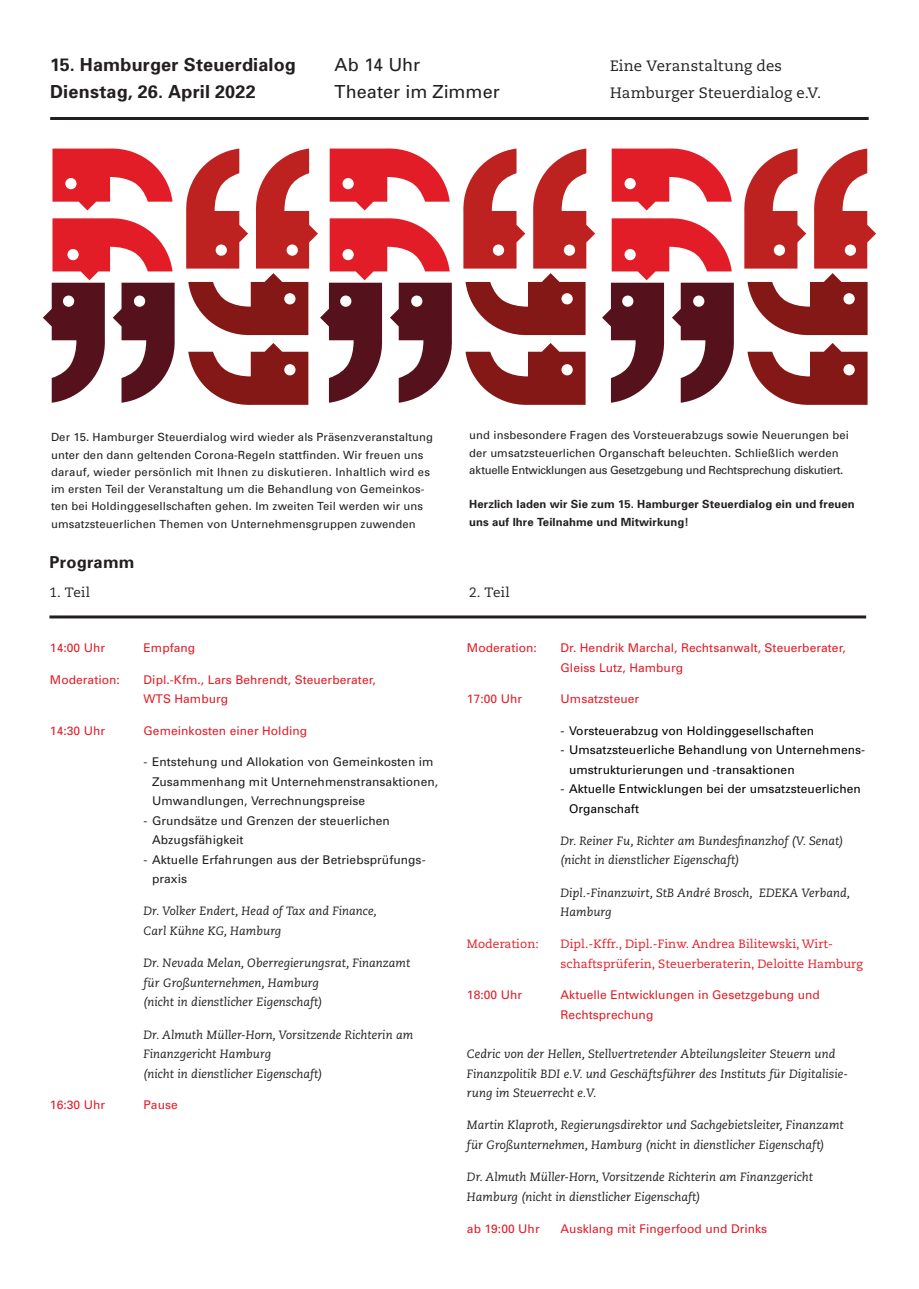
<style>
.page{position:relative;width:919px;height:1289px;background:#fff}
.page>*{position:absolute;margin:0;border:0;box-sizing:border-box;transform-origin:0 0}
.t1{font:700 18px/27px "Univers";letter-spacing:.01em;color:#231f20}
.t2{font:18px/27px "Univers";letter-spacing:.005em;color:#231f20}
.t3{font:700 16.5px "Univers";letter-spacing:.01em;color:#231f20}
.t4{font:15px/27px "Caecilia LT";letter-spacing:.01em;color:#231f20}
.t5{font:13.5px "Caecilia LT";letter-spacing:.01em;color:#231f20}
.t6{font:italic 12px/19.5px "Caecilia LT";letter-spacing:.005em;color:#231f20}
.t7{font:12px/19.5px "Univers";letter-spacing:.005em;color:#e21d27}
.t8{font:12px/19.5px "Univers";letter-spacing:.005em;color:#231f20}
.t9{font:12px/19.5px "Univers";letter-spacing:.005em;color:#000}
.t10{font:12px/19.5px "Caecilia LT";letter-spacing:.005em;color:#e21d27}
.t11{font:11.25px/17.2px "Univers";letter-spacing:.01em;color:#231f20}
.t12{font:700 11.25px/17.2px "Univers";letter-spacing:.01em;color:#231f20}
</style>
<div class="page">
<svg style="left:744px;top:148px;width:132px;height:257px"></svg>
<svg style="left:602px;top:148px;width:132px;height:255px"></svg>
<svg style="left:463px;top:148px;width:132px;height:257px"></svg>
<svg style="left:186px;top:148px;width:266px;height:257px"></svg>
<svg style="left:43px;top:148px;width:132px;height:255px"></svg>
<div style="left:340px;top:295px;width:11px;height:12px;background:#fff;border-radius:50%"></div>
<div style="left:63px;top:295px;width:11px;height:12px;background:#fff;border-radius:50%"></div>
<div style="left:622px;top:295px;width:11px;height:12px;background:#fff;border-radius:50%"></div>
<div style="left:564px;top:244px;width:11px;height:12px;background:#fff;border-radius:50%"></div>
<div style="left:286px;top:244px;width:12px;height:12px;background:#fff;border-radius:50%"></div>
<svg style="left:844px;top:244px;width:12px;height:12px"></svg>
<div style="left:561px;top:293px;width:11px;height:11px;background:#fff;border-radius:50%"></div>
<div style="left:284px;top:293px;width:11px;height:11px;background:#fff;border-radius:50%"></div>
<div style="left:843px;top:293px;width:11px;height:11px;background:#fff;border-radius:50%"></div>
<div style="left:342px;top:249px;width:12px;height:11px;background:#fff;border-radius:50%"></div>
<div style="left:67px;top:249px;width:12px;height:11px;background:#fff;border-radius:50%"></div>
<div style="left:624px;top:249px;width:11px;height:11px;background:#fff;border-radius:50%"></div>
<div style="left:411px;top:295px;width:11px;height:12px;background:#fff;border-radius:50%"></div>
<div style="left:134px;top:295px;width:11px;height:12px;background:#fff;border-radius:50%"></div>
<div style="left:693px;top:295px;width:11px;height:12px;background:#fff;border-radius:50%"></div>
<div style="left:493px;top:244px;width:11px;height:12px;background:#fff;border-radius:50%"></div>
<div style="left:216px;top:244px;width:11px;height:12px;background:#fff;border-radius:50%"></div>
<svg style="left:773px;top:244px;width:12px;height:12px"></svg>
<div style="left:561px;top:364px;width:11px;height:11px;background:#fff;border-radius:50%"></div>
<div style="left:284px;top:364px;width:11px;height:11px;background:#fff;border-radius:50%"></div>
<div style="left:843px;top:364px;width:11px;height:11px;background:#fff;border-radius:50%"></div>
<div style="left:342px;top:178px;width:12px;height:11px;background:#fff;border-radius:50%"></div>
<div style="left:65px;top:178px;width:12px;height:11px;background:#fff;border-radius:50%"></div>
<div style="left:624px;top:178px;width:11px;height:11px;background:#fff;border-radius:50%"></div>
<hr style="left:49px;top:615px;width:817px;height:3px;background:#231f20">
<hr style="left:50px;top:117px;width:818px;height:3px;background:#231f20">
<p class="t1" style="left:50px;top:50px;width:247px">15. Hamburger Steuerdialog<br>Dienstag, 26. April 2022</p>
<p class="t2" style="left:334px;top:50px;width:167px">Ab 14 Uhr<br>Theater im Zimmer</p>
<p class="t4" style="left:610px;top:52px;width:212px">Eine Veranstaltung des<br>Hamburger Steuerdialog e.V.</p>
<p class="t11" style="left:51px;top:428px;width:383px">Der 15. Hamburger Steuerdialog wird wieder als Präsenzveranstaltung unter den dann geltenden Corona-Regeln stattfinden. Wir freuen uns darauf, wieder persönlich mit Ihnen zu diskutieren. Inhaltlich wird es im ersten Teil der Veranstaltung um die Behandlung von Gemeinkos&shy;ten bei Holdinggesellschaften gehen. Im zweiten Teil werden wir uns umsatzsteuerlichen Themen von Unternehmensgruppen zuwenden</p>
<p class="t11" style="left:469px;top:426px;width:381px">und insbesondere Fragen des Vorsteuerabzugs sowie Neuerungen bei der umsatzsteuerlichen Organschaft beleuchten. Schließlich werden aktuelle Entwicklungen aus Gesetzgebung und Rechtsprechung diskutiert.</p>
<p class="t12" style="left:469px;top:495px;width:387px">Herzlich laden wir Sie zum 15. Hamburger Steuerdialog ein und freuen uns auf Ihre Teilnahme und Mitwirkung!</p>
<p class="t3" style="left:50px;top:551px;width:86px">Programm</p>
<p class="t5" style="left:50px;top:585px;width:42px">1. Teil</p>
<p class="t5" style="left:469px;top:584px;width:42px">2. Teil</p>
<p class="t7" style="left:50px;top:638px;width:57px">14:00 Uhr</p>
<p class="t7" style="left:144px;top:638px;width:53px">Empfang</p>
<p class="t7" style="left:50px;top:669px;width:71px">Moderation:</p>
<p class="t7" style="left:144px;top:669px;width:234px">Dipl.-Kfm., Lars Behrendt, Steuerberater,<br>WTS Hamburg</p>
<p class="t7" style="left:50px;top:720px;width:57px">14:30 Uhr</p>
<p class="t7" style="left:144px;top:720px;width:165px">Gemeinkosten einer Holding</p>
<p class="t8" style="left:152px;top:752px;width:287px;text-indent:-9px">- Entstehung und Allokation von Gemeinkosten im<br>Zusammenhang mit Unternehmenstransaktionen,<br>Umwandlungen, Verrechnungspreise</p>
<p class="t8" style="left:152px;top:810px;width:239px;text-indent:-9px">- Grundsätze und Grenzen der steuerlichen<br>Abzugsfähigkeit</p>
<p class="t8" style="left:152px;top:849px;width:275px;text-indent:-9px">- Aktuelle Erfahrungen aus der Betriebsprüfungs&shy;praxis</p>
<p class="t6" style="left:144px;top:901px;width:235px">Dr. Volker Endert, Head of Tax and Finance,<br>Carl Kühne KG, Hamburg</p>
<p class="t6" style="left:144px;top:953px;width:268px">Dr. Nevada Melan, Oberregierungsrat, Finanzamt für Großunternehmen, Hamburg<br>(nicht in dienstlicher Eigenschaft)</p>
<p class="t6" style="left:144px;top:1024px;width:271px">Dr. Almuth Müller-Horn, Vorsitzende Richterin am<br>Finanzgericht Hamburg<br>(nicht in dienstlicher Eigenschaft)</p>
<p class="t7" style="left:50px;top:1094px;width:57px">16:30 Uhr</p>
<p class="t7" style="left:144px;top:1094px;width:36px">Pause</p>
<p class="t7" style="left:467px;top:638px;width:71px">Moderation:</p>
<p class="t7" style="left:560px;top:638px;width:287px">Dr. Hendrik Marchal, Rechtsanwalt, Steuerberater,<br>Gleiss Lutz, Hamburg</p>
<p class="t7" style="left:467px;top:689px;width:57px">17:00 Uhr</p>
<p class="t7" style="left:560px;top:689px;width:80px">Umsatzsteuer</p>
<p class="t9" style="left:560px;top:720px;width:255px">- Vorsteuerabzug von Holdinggesellschaften</p>
<p class="t9" style="left:569px;top:740px;width:298px;text-indent:-9px">- Umsatzsteuerliche Behandlung von Unternehmens&shy;umstrukturierungen und -transaktionen</p>
<p class="t9" style="left:569px;top:779px;width:293px;text-indent:-9px">- Aktuelle Entwicklungen bei der umsatzsteuerlichen<br>Organschaft</p>
<p class="t6" style="left:560px;top:831px;width:284px">Dr. Reiner Fu, Richter am Bundesfinanzhof (V. Senat) (nicht in dienstlicher Eigenschaft)</p>
<p class="t6" style="left:560px;top:883px;width:291px">Dipl.-Finanzwirt, StB André Brosch, EDEKA Verband,<br>Hamburg</p>
<p class="t10" style="left:467px;top:934px;width:73px">Moderation:</p>
<p class="t10" style="left:560px;top:934px;width:304px">Dipl.-Kffr., Dipl.-Finw. Andrea Bilitewski, Wirt&shy;schaftsprüferin, Steuerberaterin, Deloitte Hamburg</p>
<p class="t7" style="left:467px;top:985px;width:57px">18:00 Uhr</p>
<p class="t7" style="left:560px;top:985px;width:261px">Aktuelle Entwicklungen in Gesetzgebung und<br>Rechtsprechung</p>
<p class="t6" style="left:467px;top:1044px;width:382px">Cedric von der Hellen, Stellvertretender Abteilungsleiter Steuern und<br>Finanzpolitik BDI e.V. und Geschäftsführer des Instituts für Digitalisie&shy;rung im Steuerrecht e.V.</p>
<p class="t6" style="left:467px;top:1115px;width:378px">Martin Klaproth, Regierungsdirektor und Sachgebietsleiter, Finanzamt für Großunternehmen, Hamburg (nicht in dienstlicher Eigenschaft)</p>
<p class="t6" style="left:467px;top:1167px;width:347px">Dr. Almuth Müller-Horn, Vorsitzende Richterin am Finanzgericht<br>Hamburg (nicht in dienstlicher Eigenschaft)</p>
<p class="t7" style="left:467px;top:1218px;width:74px">ab 19:00 Uhr</p>
<p class="t7" style="left:560px;top:1218px;width:208px">Ausklang mit Fingerfood und Drinks</p>
</div>
